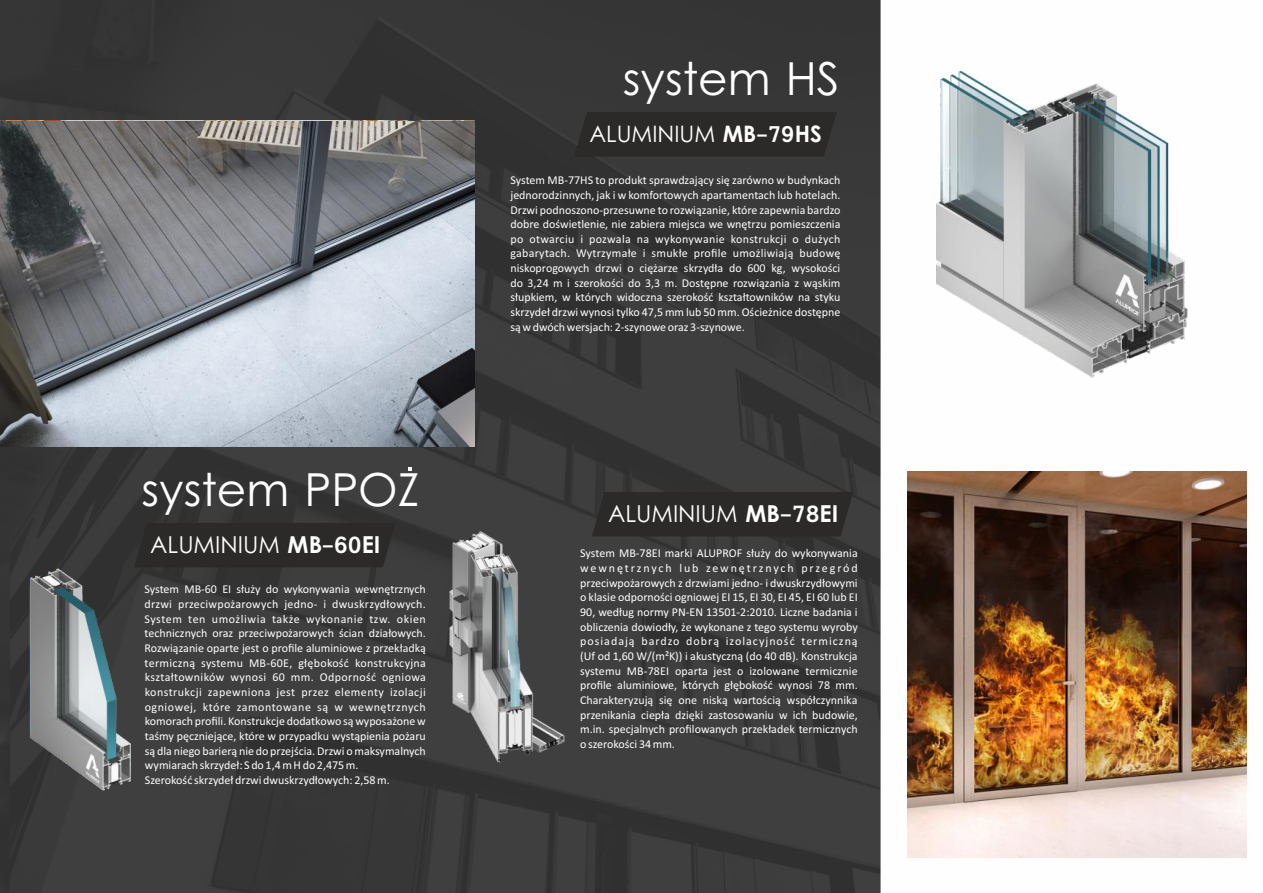
<style>
.page{position:relative;width:1263px;height:893px;background:#fff}
.page>*{position:absolute;margin:0;border:0;box-sizing:border-box;transform-origin:0 0}
.t1{font:45.6px "Levenim";color:#fefefe}
.t2{font:23.4px "Levenim";color:#fefefe}
.t3{font:22.65px "Levenim";color:#fefefe}
.t4{font:12px/14.7px "Calibri";color:#fefefe;text-align:justify}
.s1{font-weight:700}
</style>
<div class="page">
<img style="left:0;top:0;width:880px;height:893px">
<img style="left:0;top:122px;width:474px;height:324px">
<div style="left:574px;top:112px;width:263px;height:45px;background:#2b2a29"></div>
<div style="left:134px;top:523px;width:261px;height:44px;background:#2b2a29"></div>
<div style="left:592px;top:492px;width:261px;height:44px;background:#2b2a29"></div>
<img style="left:907px;top:472px;width:340px;height:386px">
<img style="left:440px;top:525px;width:130px;height:245px">
<img style="left:936px;top:70px;width:252px;height:308px">
<img style="left:25px;top:565px;width:111px;height:232px">
<svg style="left:408px;top:467px;width:3px;height:4px"></svg>
<h1 class="t1" style="left:142px;top:463px;width:280px">system PPOZ</h1>
<h2 class="t2" style="left:150px;top:531px;width:232px">ALUMINIUM <span class="s1">MB-60EI</span></h2>
<p class="t4" style="left:144px;top:583px;width:283px;text-align:left">System MB-60 EI służy do wykonywania wewnętrznych drzwi przeciwpożarowych jedno- i dwuskrzydłowych.<br>System ten umożliwia także wykonanie tzw. okien technicznych oraz przeciwpożarowych ścian działowych.<br>Rozwiązanie oparte jest o profile aluminiowe z przekładką termiczną systemu MB-60E, głębokość konstrukcyjna kształtowników wynosi 60 mm. Odporność ogniowa konstrukcji zapewniona jest przez elementy izolacji ogniowej, które zamontowane są w wewnętrznych komorach profili. Konstrukcje dodatkowo są wyposażone w taśmy pęczniejące, które w przypadku wystąpienia pożaru są dla niego barierą nie do przejścia. Drzwi o maksymalnych wymiarach skrzydeł: S do 1,4 m H do 2,475 m.<br>Szerokość skrzydeł drzwi dwuskrzydłowych: 2,58 m.</p>
<h1 class="t1" style="left:623px;top:52px;width:218px">system HS</h1>
<h3 class="t3" style="left:589px;top:121px;width:234px">ALUMINIUM <span class="s1">MB-79HS</span></h3>
<p class="t4" style="left:510px;top:174px;width:332px">System MB-77HS to produkt sprawdzający się zarówno w budynkach jednorodzinnych, jak i w komfortowych apartamentach lub hotelach.<br>Drzwi podnoszono-przesuwne to rozwiązanie, które zapewnia bardzo dobre doświetlenie, nie zabiera miejsca we wnętrzu pomieszczenia po otwarciu i pozwala na wykonywanie konstrukcji o dużych gabarytach. Wytrzymałe i smukłe profile umożliwiają budowę niskoprogowych drzwi o ciężarze skrzydła do 600 kg, wysokości do 3,24 m i szerokości do 3,3 m. Dostępne rozwiązania z wąskim słupkiem, w których widoczna szerokość kształtowników na styku skrzydeł drzwi wynosi tylko 47,5 mm lub 50 mm. Ościeżnice dostępne są w dwóch wersjach: 2-szynowe oraz 3-szynowe.</p>
<h2 class="t2" style="left:608px;top:500px;width:232px">ALUMINIUM <span class="s1">MB-78EI</span></h2>
<p class="t4" style="left:580px;top:547px;width:279px">System MB-78EI marki ALUPROF służy do wykonywania wewnętrznych lub zewnętrznych przegród przeciwpożarowych z drzwiami jedno- i dwuskrzydłowymi o klasie odporności ogniowej EI 15, EI 30, EI 45, EI 60 lub EI 90, według normy PN-EN 13501-2:2010. Liczne badania i obliczenia dowiodły, że wykonane z tego systemu wyroby posiadają bardzo dobrą izolacyjność termiczną (Uf od 1,60 W/(m²K)) i akustyczną (do 40 dB). Konstrukcja systemu MB-78EI oparta jest o izolowane termicznie profile aluminiowe, których głębokość wynosi 78 mm.<br>Charakteryzują się one niską wartością współczynnika przenikania ciepła dzięki zastosowaniu w ich budowie, m.in. specjalnych profilowanych przekładek termicznych o szerokości 34 mm.</p>
</div>
